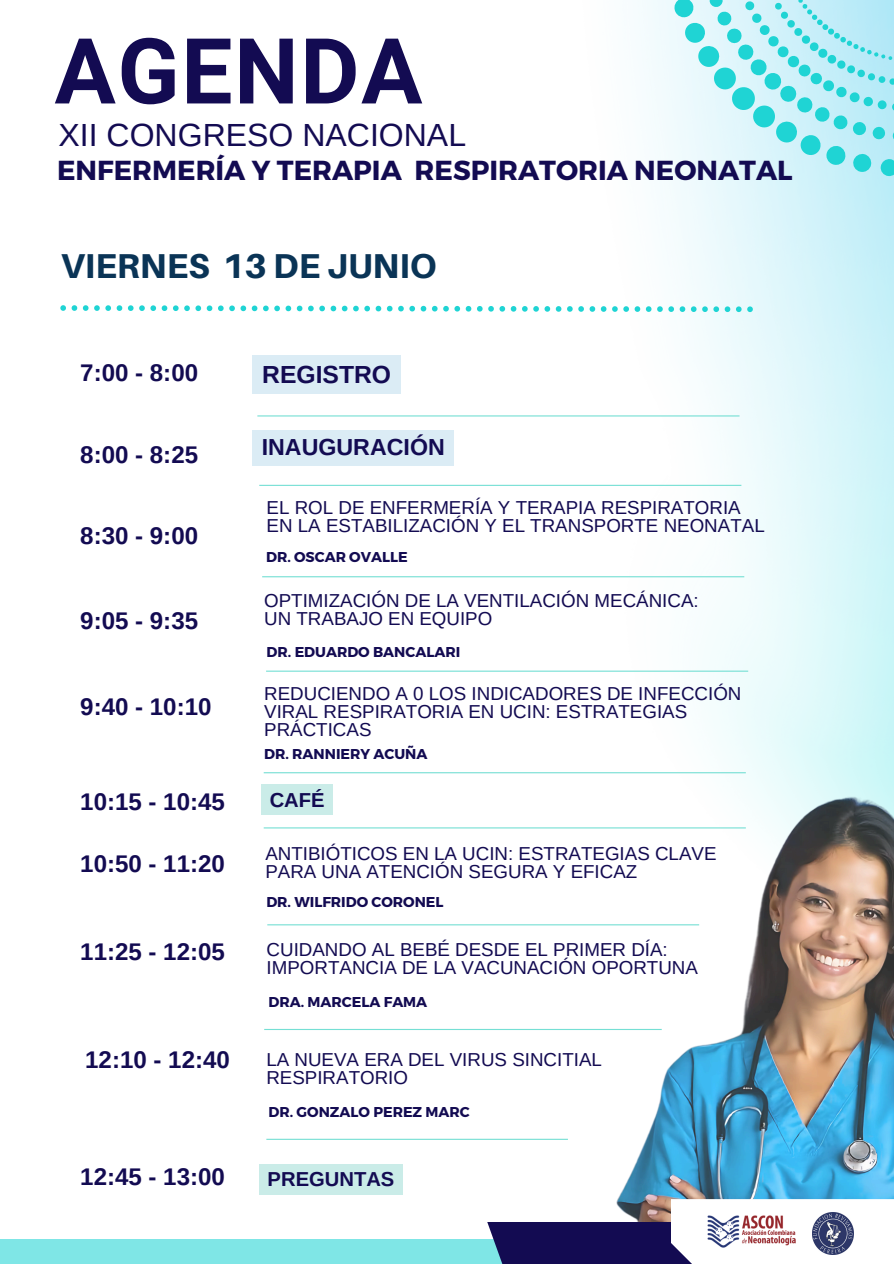
<style>
.page{position:relative;width:894px;height:1264px;background:#fff}
.page>*{position:absolute;margin:0;border:0;box-sizing:border-box;transform-origin:0 0}
.t1{font:700 91.2px "Roboto";letter-spacing:.02em;color:#130b52}
.t2{font:800 34.5px "Aileron";color:#0a3456}
.t3{font:31.95px "Arimo";color:#130b52}
.t4{font:700 27.45px "Montserrat";color:#130b52}
.t5{font:700 24.75px "Arimo";color:#130b52}
.t6{font:700 24.15px "Arimo";color:#130b52}
.t7{font:700 23.25px "Arimo";color:#130b52}
.t8{font:700 20.25px "Arimo";color:#130b52}
.t9{font:18.75px/18px "Arimo";color:#130b52}
.t10{font:700 14.25px "Montserrat";color:#130b52}
</style>
<div class="page">
<img style="left:252px;top:0;width:641px;height:1195px">
<img style="left:588px;top:789px;width:305px;height:432px">
<div style="left:0;top:1238px;width:558px;height:25px;background:#7fe6e6"></div>
<div style="left:487px;top:1221px;width:406px;height:42px;background:#130b52"></div>
<svg style="left:659px;top:0;width:234px;height:177px;background:#b4edf3"></svg>
<svg style="left:60px;top:305px;width:692px;height:7px"></svg>
<div style="left:670px;top:1199px;width:223px;height:64px;background:#fff"></div>
<img style="left:812px;top:1212px;width:41px;height:42px">
<img style="left:707px;top:1215px;width:89px;height:33px">
<hr style="left:262px;top:576px;width:482px;height:1px;background:#75dfd4">
<hr style="left:266px;top:670px;width:482px;height:1px;background:#75dfd4">
<hr style="left:263px;top:772px;width:482px;height:1px;background:#75dfd4">
<hr style="left:267px;top:924px;width:432px;height:1px;background:#75dfd4">
<hr style="left:264px;top:1028px;width:397px;height:2px;background:#75dfd4">
<hr style="left:257px;top:415px;width:482px;height:1px;background:#75dfd4">
<hr style="left:259px;top:485px;width:482px;height:1px;background:#75dfd4">
<div style="left:252px;top:355px;width:149px;height:38px;background:#dbecf5"></div>
<div style="left:252px;top:430px;width:202px;height:36px;background:#dbecf5"></div>
<div style="left:261px;top:784px;width:72px;height:31px;background:#caece8"></div>
<hr style="left:263px;top:827px;width:482px;height:1px;background:#75dfd4">
<div style="left:259px;top:1163px;width:143px;height:31px;background:#caece8"></div>
<hr style="left:266px;top:1138px;width:301px;height:1px;background:#75dfd4">
<p class="t1" style="left:54px;top:19px;width:369px">AGENDA</p>
<p class="t3" style="left:58px;top:117px;width:409px">XII CONGRESO NACIONAL</p>
<h1 class="t4" style="left:57px;top:152px;width:737px">ENFERMERÍA Y TERAPIA RESPIRATORIA NEONATAL</h1>
<h3 class="t2" style="left:60px;top:245px;width:377px">VIERNES 13 DE JUNIO</h3>
<h5 class="t6" style="left:80px;top:359px;width:119px">7:00 - 8:00</h5>
<p class="t6" style="left:80px;top:441px;width:119px">8:00 - 8:25</p>
<h5 class="t6" style="left:80px;top:522px;width:119px">8:30 - 9:00</h5>
<h5 class="t6" style="left:80px;top:607px;width:119px">9:05 - 9:35</h5>
<p class="t6" style="left:80px;top:693px;width:133px">9:40 - 10:10</p>
<h5 class="t5" style="left:262px;top:360px;width:130px">REGISTRO</h5>
<h5 class="t7" style="left:262px;top:434px;width:184px">INAUGURACIÓN</h5>
<h4 class="t9" style="left:266px;top:498px;width:499px">EL ROL DE ENFERMERÍA Y TERAPIA RESPIRATORIA<br>EN LA ESTABILIZACIÓN Y EL TRANSPORTE NEONATAL</h4>
<h2 class="t10" style="left:266px;top:547px;width:143px">DR. OSCAR OVALLE</h2>
<p class="t9" style="left:264px;top:592px;width:436px">OPTIMIZACIÓN DE LA VENTILACIÓN MECÁNICA:<br>UN TRABAJO EN EQUIPO</p>
<h5 class="t10" style="left:266px;top:643px;width:195px">DR. EDUARDO BANCALARI</h5>
<h5 class="t9" style="left:264px;top:684px;width:478px">REDUCIENDO A 0 LOS INDICADORES DE INFECCIÓN<br>VIRAL RESPIRATORIA EN UCIN: ESTRATEGIAS<br>PRÁCTICAS</h5>
<h5 class="t10" style="left:264px;top:744px;width:165px">DR. RANNIERY ACUÑA</h5>
<p class="t6" style="left:80px;top:788px;width:146px">10:15 - 10:45</p>
<p class="t8" style="left:270px;top:788px;width:56px">CAFÉ</p>
<p class="t6" style="left:80px;top:850px;width:146px">10:50 - 11:20</p>
<p class="t6" style="left:80px;top:938px;width:146px">11:25 - 12:05</p>
<p class="t6" style="left:85px;top:1046px;width:146px">12:10 - 12:40</p>
<h5 class="t9" style="left:265px;top:844px;width:452px">ANTIBIÓTICOS EN LA UCIN: ESTRATEGIAS CLAVE<br>PARA UNA ATENCIÓN SEGURA Y EFICAZ</h5>
<h5 class="t10" style="left:266px;top:892px;width:179px">DR. WILFRIDO CORONEL</h5>
<p class="t9" style="left:266px;top:940px;width:433px">CUIDANDO AL BEBÉ DESDE EL PRIMER DÍA:<br>IMPORTANCIA DE LA VACUNACIÓN OPORTUNA</p>
<p class="t10" style="left:268px;top:992px;width:160px">DRA. MARCELA FAMA</p>
<h5 class="t9" style="left:266px;top:1050px;width:337px">LA NUEVA ERA DEL VIRUS SINCITIAL<br>RESPIRATORIO</h5>
<h5 class="t10" style="left:268px;top:1102px;width:202px">DR. GONZALO PEREZ MARC</h5>
<p class="t6" style="left:80px;top:1162px;width:146px">12:45 - 13:00</p>
<p class="t8" style="left:267px;top:1167px;width:128px">PREGUNTAS</p>
</div>
